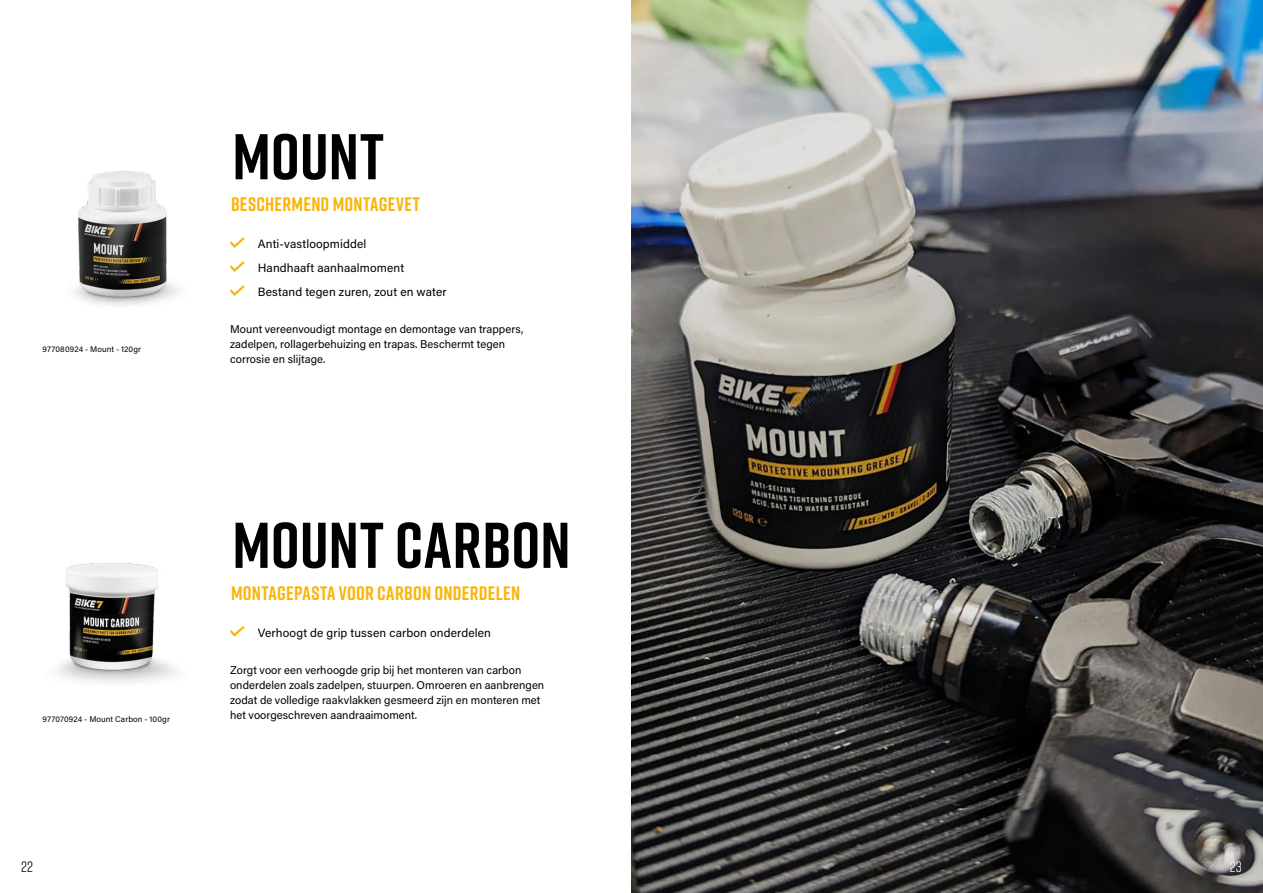
<style>
.page{position:relative;width:1263px;height:893px;background:#fff}
.page>*{position:absolute;margin:0;border:0;box-sizing:border-box;transform-origin:0 0}
.t1{font:700 64.5px "Rift";color:#000}
.t2{font:700 19.5px "Rift";letter-spacing:.015em;color:#fab50b}
.t3{font:15px "Rift";color:#000}
.t4{font:15px "Rift";color:#fff}
.t5{font:12px/24px "Acumin Pro";letter-spacing:.01em;color:#000}
.t6{font:11.25px/15px "Acumin Pro";letter-spacing:.005em;color:#000}
.t7{font:8.25px "Acumin Pro";letter-spacing:.015em;color:#000}
</style>
<div class="page">
<img style="left:57px;top:563px;width:120px;height:120px">
<svg style="left:230px;top:237px;width:15px;height:11px"></svg>
<svg style="left:230px;top:261px;width:15px;height:11px"></svg>
<svg style="left:230px;top:285px;width:15px;height:11px"></svg>
<svg style="left:230px;top:626px;width:15px;height:11px"></svg>
<img style="left:74px;top:171px;width:105px;height:134px">
<img style="left:631px;top:0;width:632px;height:893px">
<p class="t7" style="left:43px;top:343px;width:100px">977080924 - Mount - 120gr</p>
<h1 class="t1" style="left:232px;top:111px;width:153px">MOUNT</h1>
<h2 class="t2" style="left:231px;top:191px;width:190px">BESCHERMEND MONTAGEVET</h2>
<p class="t5" style="left:258px;top:231px;width:191px">Anti-vastloopmiddel<br>Handhaaft aanhaalmoment<br>Bestand tegen zuren, zout en water</p>
<p class="t6" style="left:230px;top:321px;width:295px">Mount vereenvoudigt montage en demontage van trappers, zadelpen, rollagerbehuizing en trapas. Beschermt tegen corrosie en slijtage.</p>
<p class="t7" style="left:43px;top:713px;width:129px">977070924 - Mount Carbon - 100gr</p>
<h1 class="t1" style="left:232px;top:499px;width:340px">MOUNT CARBON</h1>
<h2 class="t2" style="left:231px;top:579px;width:291px">MONTAGEPASTA VOOR CARBON ONDERDELEN</h2>
<p class="t5" style="left:258px;top:620px;width:235px">Verhoogt de grip tussen carbon onderdelen</p>
<p class="t6" style="left:230px;top:662px;width:316px">Zorgt voor een verhoogde grip bij het monteren van carbon onderdelen zoals zadelpen, stuurpen. Omroeren en aanbrengen zodat de volledige raakvlakken gesmeerd zijn en monteren met het voorgeschreven aandraaimoment.</p>
<h3 class="t3" style="left:21px;top:856px;width:13px">22</h3>
<h3 class="t4" style="left:1230px;top:856px;width:13px">23</h3>
</div>
